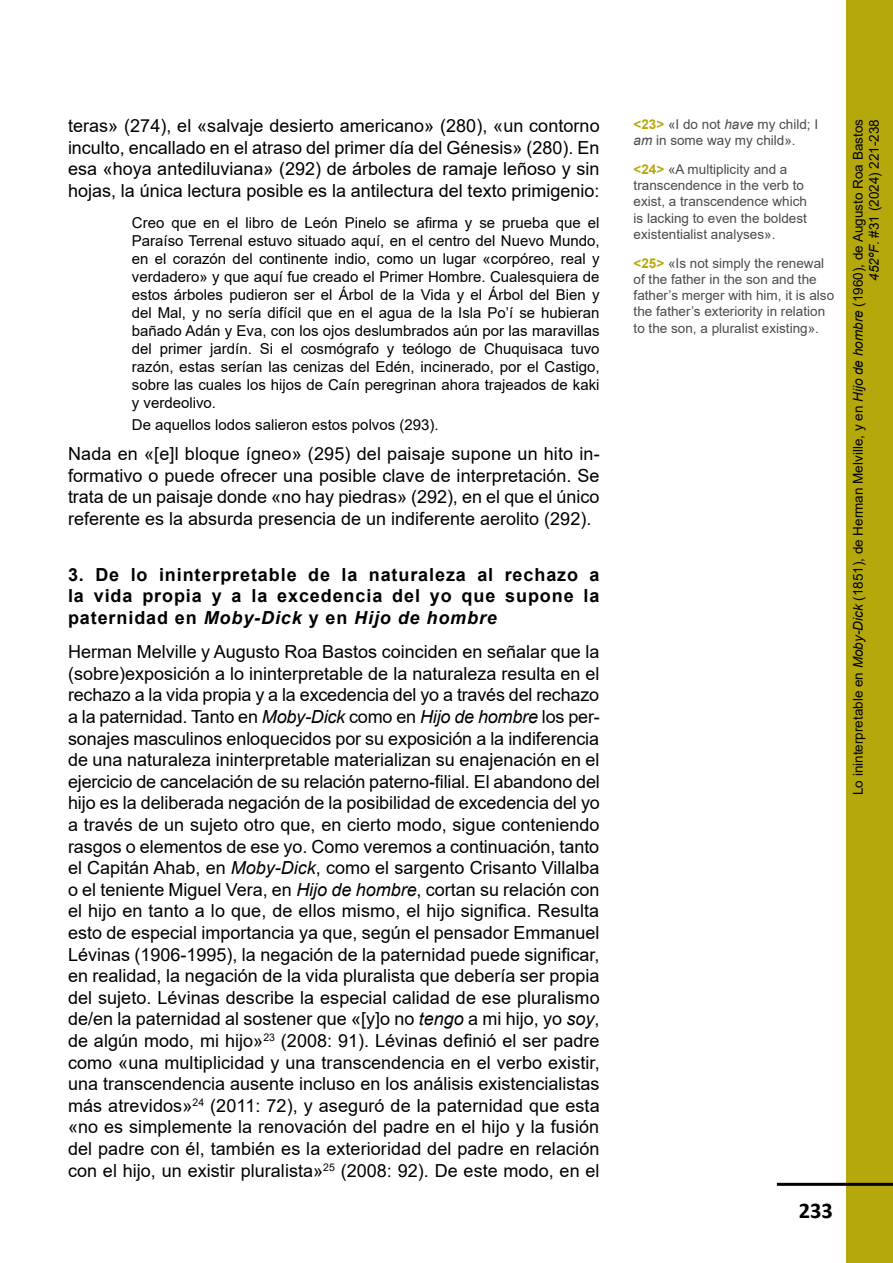
<style>
.page{position:relative;width:893px;height:1263px;background:#fff}
.page>*{position:absolute;margin:0;border:0;box-sizing:border-box;transform-origin:0 0}
.t1{font:700 22.5px "Calibri";color:#000}
.t2{font:18px/21.6px "Arial";color:#000;text-align:justify}
.t3{font:700 18px/21.6px "Arial";letter-spacing:.05em;color:#000;text-align:justify}
.t4{font:15px/18px "Arial";color:#000;text-align:justify}
.t5{font:13.5px/16.2px "Arial";color:#4a4a49}
.t6{font:13.5px/16.2px "Arial";color:#000;text-align:right}
.s1{font-style:italic}
.s2{font-weight:700;color:#b5a80c}
</style>
<div class="page">
<div style="left:846px;top:0;width:47px;height:1263px;background:#b5a80c"></div>
<hr style="left:777px;top:1183px;width:116px;height:3px;background:#000">
<p class="t2" style="left:68px;top:115px;width:533px">teras» (274), el «salvaje desierto americano» (280), «un contorno inculto, encallado en el atraso del primer día del Génesis» (280). En esa «hoya antediluviana» (292) de árboles de ramaje leñoso y sin hojas, la única lectura posible es la antilectura del texto primigenio:</p>
<p class="t4" style="left:132px;top:213px;width:469px">Creo que en el libro de León Pinelo se afirma y se prueba que el Paraíso Terrenal estuvo situado aquí, en el centro del Nuevo Mundo, en el corazón del continente indio, como un lugar «corpóreo, real y verdadero» y que aquí fue creado el Primer Hombre. Cualesquiera de estos árboles pudieron ser el Árbol de la Vida y el Árbol del Bien y del Mal, y no sería difícil que en el agua de la Isla Po’í se hubieran bañado Adán y Eva, con los ojos deslumbrados aún por las maravillas del primer jardín. Si el cosmógrafo y teólogo de Chuquisaca tuvo razón, estas serían las cenizas del Edén, incinerado, por el Castigo, sobre las cuales los hijos de Caín peregrinan ahora trajeados de kaki y verdeolivo.</p>
<p class="t4" style="left:132px;top:416px;width:308px">De aquellos lodos salieron estos polvos (293).</p>
<p class="t2" style="left:68px;top:443px;width:533px">Nada en «[e]l bloque ígneo» (295) del paisaje supone un hito in&shy;formativo o puede ofrecer una posible clave de interpretación. Se trata de un paisaje donde «no hay piedras» (292), en el que el único referente es la absurda presencia de un indiferente aerolito (292).</p>
<p class="t3" style="left:68px;top:564px;width:533px">3. De lo ininterpretable de la naturaleza al rechazo a la vida propia y a la excedencia del yo que supone la paternidad en <span class="s1">Moby-Dick</span> y en <span class="s1">Hijo de hombre</span></p>
<p class="t2" style="left:68px;top:641px;width:533px">Herman Melville y Augusto Roa Bastos coinciden en señalar que la (sobre)exposición a lo ininterpretable de la naturaleza resulta en el rechazo a la vida propia y a la excedencia del yo a través del rechazo a la paternidad. Tanto en <span class="s1">Moby-Dick</span> como en <span class="s1">Hijo de hombre</span> los per&shy;sonajes masculinos enloquecidos por su exposición a la indiferencia de una naturaleza ininterpretable materializan su enajenación en el ejercicio de cancelación de su relación paterno-filial. El abandono del hijo es la deliberada negación de la posibilidad de excedencia del yo a través de un sujeto otro que, en cierto modo, sigue conteniendo rasgos o elementos de ese yo. Como veremos a continuación, tanto el Capitán Ahab, en <span class="s1">Moby-Dick</span>, como el sargento Crisanto Villalba o el teniente Miguel Vera, en <span class="s1">Hijo de hombre</span>, cortan su relación con el hijo en tanto a lo que, de ellos mismo, el hijo significa. Resulta esto de especial importancia ya que, según el pensador Emmanuel Lévinas (1906-1995), la negación de la paternidad puede significar, en realidad, la negación de la vida pluralista que debería ser propia del sujeto. Lévinas describe la especial calidad de ese pluralismo de/en la paternidad al sostener que «[y]o no <span class="s1">tengo</span> a mi hijo, yo <span class="s1">soy</span>, de algún modo, mi hijo»<sup>23</sup> (2008: 91). Lévinas definió el ser padre como «una multiplicidad y una transcendencia en el verbo existir, una transcendencia ausente incluso en los análisis existencialistas más atrevidos»<sup>24</sup> (2011: 72), y aseguró de la paternidad que esta «no es simplemente la renovación del padre en el hijo y la fusión del padre con él, también es la exterioridad del padre en relación con el hijo, un existir pluralista»<sup>25</sup> (2008: 92). De este modo, en el</p>
<p class="t5" style="left:634px;top:116px;width:186px"><span class="s2">&lt;23&gt;</span> «I do not <span class="s1">have</span> my child; I <span class="s1">am</span> in some way my child».</p>
<p class="t5" style="left:634px;top:161px;width:175px"><span class="s2">&lt;24&gt;</span> «A multiplicity and a transcendence in the verb to exist, a transcendence which is lacking to even the boldest existentialist analyses».</p>
<p class="t5" style="left:634px;top:255px;width:202px"><span class="s2">&lt;25&gt;</span> «Is not simply the renewal of the father in the son and the father’s merger with him, it is also the father’s exteriority in relation to the son, a pluralist existing».</p>
<p class="t6" style="left:850px;top:795px;width:678px;rotate:-90deg">Lo ininterpretable en <span class="s1">Moby-Dick</span> (1851), de Herman Melville, y en <span class="s1">Hijo de hombre</span> (1960), de Augusto Roa Bastos<br><span class="s1">452ºF</span>. #31 (2024) 221-238</p>
<p class="t1" style="left:799px;top:1195px;width:36px">233</p>
</div>
